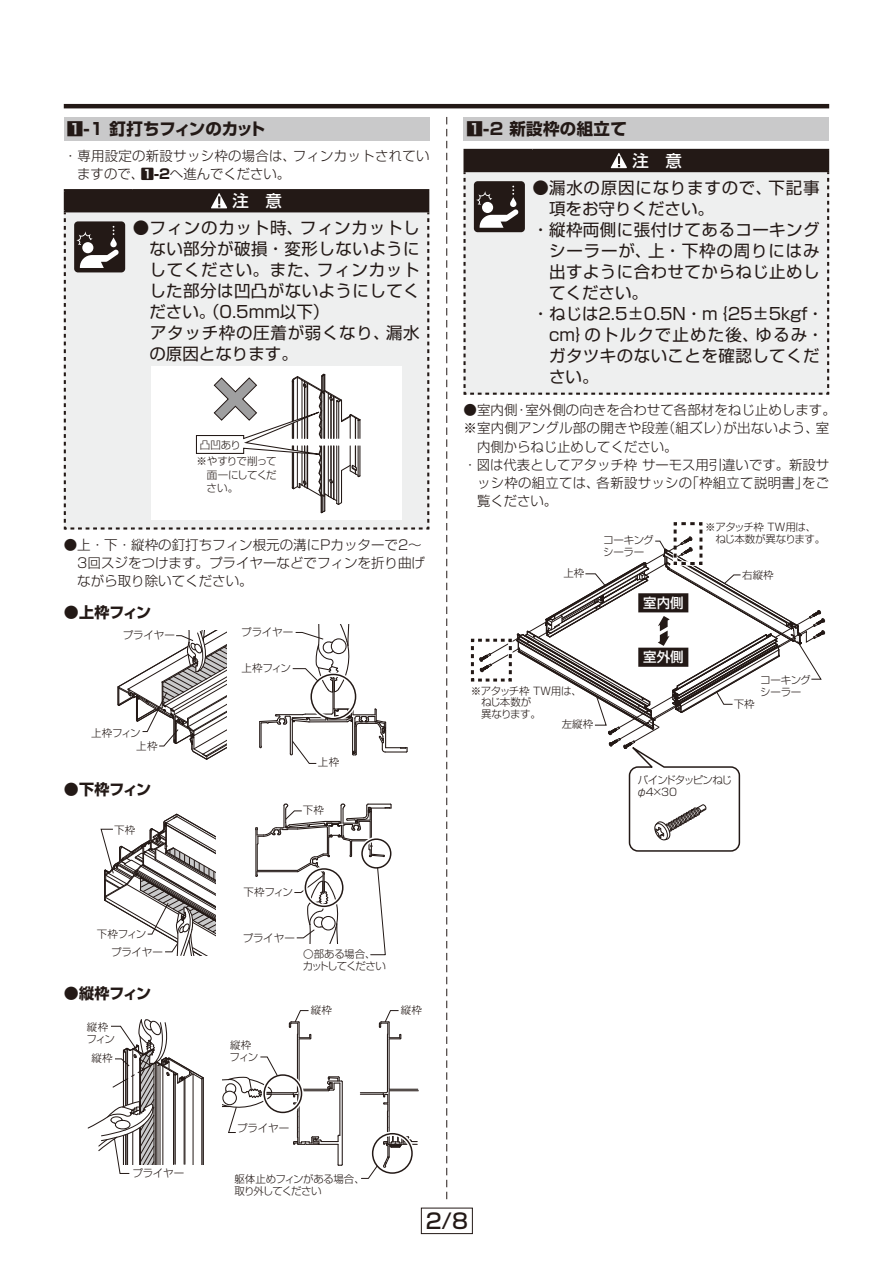
<style>
.page{position:relative;width:893px;height:1263px;background:#fff}
.page>*{position:absolute;margin:0;border:0;box-sizing:border-box;transform-origin:0 0}
.t1{font:21px "Shin Go Pro Medium 90 msp RKSJ H";color:#231916}
.t2{font:16.5px "Shin Go Pro Regular 90 msp RKSJ H";letter-spacing:.025em;color:#231916}
.t3{font:16.5px "Shin Go Pro Regular 90 msp RKSJ H";letter-spacing:.045em;color:#231916}
.t4{font:16.5px "Shin Go Pro Regular 90 msp RKSJ H";color:#231916}
.t5{font:16.5px "Shin Go Pro Regular 90 msp RKSJ H";letter-spacing:.05em;color:#231916}
.t6{font:16.5px "Shin Go Pro Regular 90 msp RKSJ H";letter-spacing:-.01em;color:#231916}
.t7{font:16.5px "Shin Go Pro Regular 90 msp RKSJ H";letter-spacing:.07em;color:#231916}
.t8{font:16.5px "Shin Go Pro Bold 90 msp RKSJ H";letter-spacing:-.025em;color:#231916}
.t9{font:16.5px "Shin Go Pro Bold 90 msp RKSJ H";letter-spacing:.02em;color:#231916}
.t10{font:16.5px "Shin Go Pro Medium 90 msp RKSJ H";color:#fff}
.t11{font:15px "Shin Go Pro Bold 90 msp RKSJ H";letter-spacing:-.055em;color:#231916}
.t12{font:13.5px/18.1px "Shin Go Pro Light 90 msp RKSJ H";color:#231916}
.t13{font:13.5px/18.1px "Shin Go Pro Light 90 msp RKSJ H";letter-spacing:.025em;color:#231916}
.t14{font:13.5px "Shin Go Pro Medium 90 msp RKSJ H";color:#fff}
.t15{font:10.5px/11.9px "Shin Go Pro Light 90 msp RKSJ H";letter-spacing:-.035em;color:#231916}
.t16{font:10.5px/12px "Shin Go Pro Light 90 msp RKSJ H";letter-spacing:-.055em;color:#231916}
.t17{font:10.5px "Shin Go Pro Light 90 msp RKSJ H";letter-spacing:-.075em;color:#231916}
.s1{font-family:"Shin Go Pro Bold 90 msp RKSJ H"}
</style>
<div class="page">
<hr style="left:64px;top:104px;width:765px;height:4px;background:#231916">
<div style="left:421px;top:1208px;width:52px;height:26px;border:1px solid #231916"></div>
<svg style="left:446px;top:117px;width:1px;height:1082px"></svg>
<div style="left:463px;top:117px;width:366px;height:23px;background:#c9c9ca"></div>
<div style="left:64px;top:117px;width:365px;height:23px;background:#c9c9ca"></div>
<hr style="left:463px;top:149px;width:70px;height:2px;background:#231916">
<hr style="left:533px;top:149px;width:296px;height:2px;background:#231916">
<svg style="left:463px;top:151px;width:367px;height:244px;background:#d6d6d5"></svg>
<hr style="left:64px;top:189px;width:69px;height:2px;background:#231916">
<hr style="left:133px;top:189px;width:296px;height:2px;background:#231916">
<svg style="left:63px;top:191px;width:367px;height:339px"></svg>
<hr style="left:334px;top:678px;width:1px;height:30px;background:#231916">
<hr style="left:332px;top:679px;width:1px;height:34px;background:#231916">
<div style="left:309px;top:672px;width:49px;height:49px;border:4px solid #fff;border-radius:50%"></div>
<div style="left:310px;top:674px;width:46px;height:45px;border:2px solid #231916;border-radius:50%"></div>
<svg style="left:292px;top:624px;width:59px;height:69px"></svg>
<svg style="left:259px;top:708px;width:149px;height:56px"></svg>
<svg style="left:117px;top:630px;width:109px;height:130px"></svg>
<svg style="left:470px;top:522px;width:355px;height:330px"></svg>
<div style="left:360px;top:837px;width:33px;height:33px;border:4px solid #fff;border-radius:50%"></div>
<svg style="left:101px;top:813px;width:115px;height:142px"></svg>
<svg style="left:255px;top:803px;width:137px;height:152px"></svg>
<hr style="left:387px;top:1034px;width:1px;height:57px;background:#231916">
<hr style="left:389px;top:1039px;width:1px;height:50px;background:#231916">
<svg style="left:378px;top:1010px;width:24px;height:30px"></svg>
<svg style="left:87px;top:1019px;width:117px;height:155px"></svg>
<hr style="left:175px;top:1076px;width:1px;height:88px;background:#231916">
<hr style="left:259px;top:1092px;width:37px;height:1px;background:#231916">
<hr style="left:259px;top:1094px;width:34px;height:1px;background:#231916">
<hr style="left:297px;top:1034px;width:1px;height:57px;background:#231916">
<hr style="left:299px;top:1039px;width:1px;height:50px;background:#231916">
<svg style="left:292px;top:1076px;width:51px;height:90px"></svg>
<div style="left:262px;top:1073px;width:42px;height:42px;border:4px solid #fff;border-radius:50%"></div>
<div style="left:263px;top:1074px;width:39px;height:39px;border:2px solid #231916;border-radius:50%"></div>
<svg style="left:288px;top:1010px;width:24px;height:30px"></svg>
<svg style="left:222px;top:1056px;width:56px;height:77px"></svg>
<svg style="left:360px;top:1089px;width:58px;height:90px"></svg>
<h2 class="t8" style="left:67px;top:122px;width:200px">1-1 釘打ちフィンのカット</h2>
<h2 class="t9" style="left:466px;top:122px;width:162px">1-2 新設枠の組立て</h2>
<p class="t13" style="left:77px;top:148px;width:354px;text-indent:-14px">・専用設定の新設サッシ枠の場合は、フィンカットされていますので、<span class="s1">1-2</span>へ進んでください。</p>
<h2 class="t10" style="left:233px;top:195px;width:51px">注　意</h2>
<h2 class="t3" style="left:133px;top:222px;width:288px">● フィンのカット時、フィンカットし</h2>
<h2 class="t2" style="left:149px;top:243px;width:272px">ない部分が破損・変形しないように</h2>
<h2 class="t5" style="left:149px;top:264px;width:272px">してください。また、フィンカット</h2>
<h2 class="t2" style="left:149px;top:285px;width:272px">した部分は凹凸がないようにしてく</h2>
<h2 class="t4" style="left:149px;top:306px;width:182px">ださい。（0.5mm以下）</h2>
<h2 class="t2" style="left:133px;top:327px;width:288px">　アタッチ枠の圧着が弱くなり、漏水</h2>
<h2 class="t4" style="left:149px;top:348px;width:150px">の原因となります。</h2>
<p class="t15" style="left:200px;top:440px;width:43px">凸凹あり</p>
<p class="t15" style="left:207px;top:456px;width:72px;line-height:13.5px;text-align:justify;text-indent:-10px">※やすりで削って面一にしてください。</p>
<p class="t12" style="left:77px;top:538px;width:349px;text-indent:-14px">●上・下・縦枠の釘打ちフィン根元の溝にPカッターで2～<br>3回スジをつけます。プライヤーなどでフィンを折り曲げながら取り除いてください。</p>
<h3 class="t11" style="left:64px;top:606px;width:89px">●上枠フィン</h3>
<p class="t15" style="left:123px;top:631px;width:54px">プライヤー</p>
<p class="t15" style="left:136px;top:727px;width:23px;line-height:13.2px;text-indent:-45px">上枠フィン<br>上枠</p>
<p class="t15" style="left:241px;top:628px;width:54px">プライヤー</p>
<p class="t15" style="left:241px;top:664px;width:51px">上枠フィン</p>
<p class="t15" style="left:318px;top:758px;width:23px">上枠</p>
<h2 class="t10" style="left:632px;top:154px;width:51px">注　意</h2>
<h2 class="t3" style="left:533px;top:182px;width:289px">● 漏水の原因になりますので、下記事</h2>
<h2 class="t4" style="left:549px;top:203px;width:166px">項をお守りください。</h2>
<h2 class="t2" style="left:533px;top:224px;width:289px">・ 縦枠両側に張付けてあるコーキング</h2>
<h2 class="t5" style="left:549px;top:245px;width:272px">シーラーが、上・下枠の周りにはみ</h2>
<h2 class="t2" style="left:549px;top:266px;width:272px">出すように合わせてからねじ止めし</h2>
<h2 class="t2" style="left:549px;top:287px;width:100px">てください。</h2>
<h2 class="t6" style="left:533px;top:308px;width:293px">・ ねじは2.5±0.5N・m｛25±5kgf・</h2>
<h2 class="t7" style="left:549px;top:329px;width:276px">cm｝のトルクで止めた後、ゆるみ・</h2>
<h2 class="t2" style="left:549px;top:350px;width:272px">ガタツキのないことを確認してくだ</h2>
<h2 class="t2" style="left:549px;top:371px;width:51px">さい。</h2>
<p class="t12" style="left:463px;top:403px;width:374px">●室内側・室外側の向きを合わせて各部材をねじ止めします。</p>
<p class="t12" style="left:463px;top:421px;width:367px">※室内側アングル部の開きや段差（組ズレ）が出ないよう、室</p>
<p class="t12" style="left:477px;top:439px;width:202px">内側からねじ止めしてください。</p>
<p class="t12" style="left:463px;top:457px;width:367px">・図は代表としてアタッチ枠 サーモス用引違いです。新設サ</p>
<p class="t13" style="left:477px;top:476px;width:354px">ッシ枠の組立ては、各新設サッシの「枠組立て説明書」をご</p>
<p class="t12" style="left:477px;top:494px;width:82px">覧ください。</p>
<p class="t15" style="left:563px;top:569px;width:22px">上枠</p>
<p class="t15" style="left:603px;top:535px;width:52px">コーキングシーラー</p>
<p class="t14" style="left:643px;top:597px;width:42px">室内側</p>
<p class="t15" style="left:481px;top:686px;width:102px;text-indent:-10px">※アタッチ枠 TW用は、ねじ本数が<br>異なります。</p>
<p class="t15" style="left:562px;top:720px;width:33px">左縦枠</p>
<p class="t14" style="left:643px;top:652px;width:42px">室外側</p>
<p class="t15" style="left:715px;top:523px;width:111px;text-indent:-10px">※アタッチ枠 TW用は、ねじ本数が異なります。</p>
<p class="t15" style="left:742px;top:570px;width:33px">右縦枠</p>
<p class="t15" style="left:760px;top:675px;width:52px">コーキングシーラー</p>
<p class="t15" style="left:734px;top:700px;width:22px">下枠</p>
<p class="t17" style="left:638px;top:776px;width:96px">バインドタッピンねじ</p>
<h3 class="t11" style="left:64px;top:783px;width:89px">●下枠フィン</h3>
<p class="t15" style="left:637px;top:787px;width:42px">φ4×30</p>
<p class="t15" style="left:303px;top:806px;width:23px">下枠</p>
<p class="t15" style="left:114px;top:825px;width:23px">下枠</p>
<p class="t15" style="left:97px;top:930px;width:51px">下枠フィン</p>
<p class="t15" style="left:243px;top:888px;width:51px">下枠フィン</p>
<p class="t15" style="left:243px;top:933px;width:54px">プライヤー</p>
<p class="t15" style="left:111px;top:947px;width:54px">プライヤー</p>
<p class="t16" style="left:303px;top:950px;width:85px">〇部ある場合、カットしてください</p>
<h3 class="t11" style="left:64px;top:987px;width:89px">●縦枠フィン</h3>
<p class="t15" style="left:86px;top:1022px;width:30px;line-height:12.6px">縦枠フィン</p>
<p class="t15" style="left:91px;top:1053px;width:23px">縦枠</p>
<p class="t15" style="left:132px;top:1168px;width:54px">プライヤー</p>
<p class="t15" style="left:230px;top:1040px;width:30px;line-height:12.6px">縦枠フィン</p>
<p class="t15" style="left:311px;top:1005px;width:23px">縦枠</p>
<p class="t15" style="left:401px;top:1005px;width:23px">縦枠</p>
<p class="t15" style="left:237px;top:1123px;width:54px">プライヤー</p>
<p class="t16" style="left:234px;top:1174px;width:132px">躯体止めフィンがある場合、取り外してください</p>
<h1 class="t1" style="left:426px;top:1213px;width:44px">2/8</h1>
</div>
